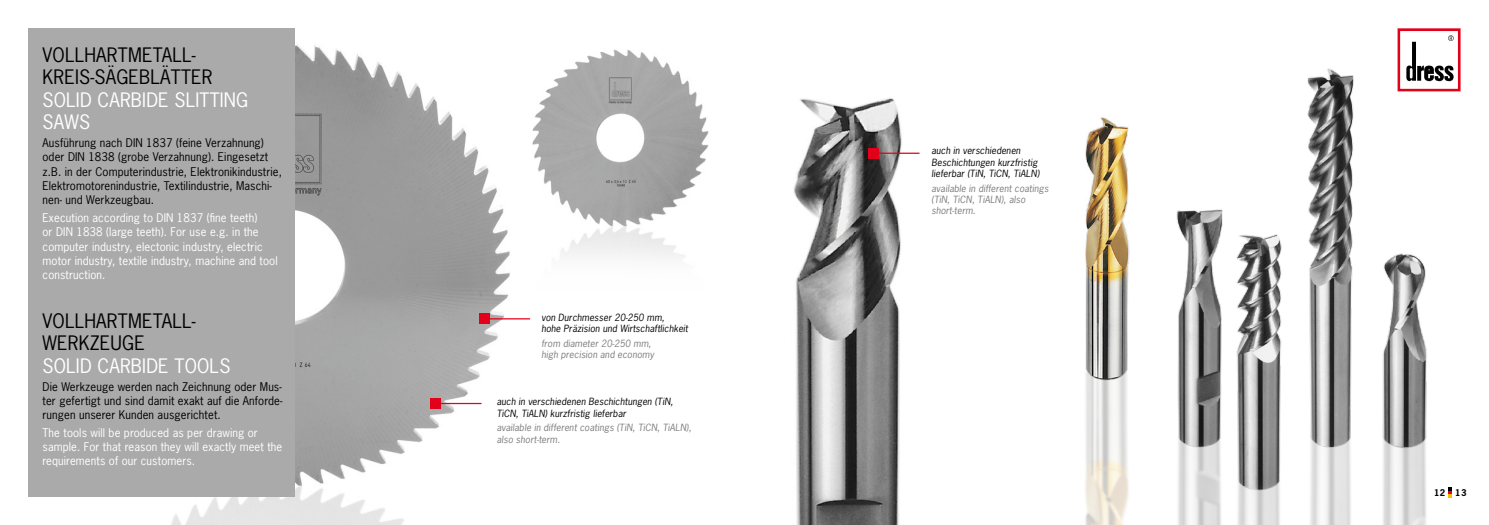
<style>
.page{position:relative;width:1489px;height:525px;background:#fff}
.page>*{position:absolute;margin:0;border:0;box-sizing:border-box;transform-origin:0 0}
.t1{font:18.75px/22.5px "News Gothic";letter-spacing:.01em;color:#000}
.t2{font:18.75px/22.5px "News Gothic";letter-spacing:.01em;color:#fff}
.t3{font:11.25px/14.2px "News Gothic";letter-spacing:.01em;color:#000}
.t4{font:11.25px/14.2px "News Gothic";letter-spacing:.01em;color:#fff}
.t5{font:italic 9.38px/11.2px "News Gothic";letter-spacing:.01em;color:#000}
.t6{font:italic 9.38px/11.2px "News Gothic";letter-spacing:.01em;color:#7b7c7e}
.t7{font:700 8.75px "News Gothic";color:#000}
</style>
<div class="page">
<img style="left:98px;top:44px;width:418px;height:480px">
<img style="left:532px;top:49px;width:177px;height:186px">
<div style="left:28px;top:28px;width:267px;height:468px;background:#aaa"></div>
<svg style="left:1397px;top:28px;width:63px;height:63px"></svg>
<div style="left:479px;top:313px;width:11px;height:11px;background:#e2001a"></div>
<hr style="left:488px;top:318px;width:42px;height:1px;background:#e2001a">
<svg style="left:1448px;top:487px;width:3px;height:10px"></svg>
<img style="left:1085px;top:117px;width:45px;height:407px">
<img style="left:1176px;top:209px;width:47px;height:315px">
<img style="left:1307px;top:68px;width:47px;height:456px">
<img style="left:1236px;top:234px;width:46px;height:290px">
<img style="left:1382px;top:41px;width:54px;height:483px">
<img style="left:793px;top:98px;width:109px;height:426px">
<div style="left:868px;top:148px;width:10px;height:10px;background:#e2001a"></div>
<hr style="left:877px;top:152px;width:42px;height:2px;background:#e2001a">
<div style="left:430px;top:398px;width:11px;height:10px;background:#e2001a"></div>
<hr style="left:440px;top:402px;width:41px;height:2px;background:#e2001a">
<h1 class="t1" style="left:43px;top:43px;width:160px">Vollhartmetall-<br>Kre is-sägeb lätter</h1>
<h1 class="t2" style="left:43px;top:88px;width:207px">Solid carbide slitting saws</h1>
<p class="t3" style="left:43px;top:135px;width:90px">Ausführung nach DIN</p>
<p class="t3" style="left:146px;top:135px;width:119px">1837 (feine Verzahnung)</p>
<p class="t3" style="left:43px;top:150px;width:32px">oder DIN</p>
<p class="t3" style="left:43px;top:150px;width:241px;text-indent:46px">1838 (grobe Verzahnung). Eingesetzt z.B. in der Computerindustrie, Elektronikindustrie, Elektromotorenindustrie, Textilindustrie, Maschi&shy;nen- und Werkzeugbau.</p>
<p class="t4" style="left:43px;top:210px;width:121px">Execution according to DIN</p>
<p class="t4" style="left:177px;top:210px;width:82px">1837 (fine teeth)</p>
<p class="t4" style="left:43px;top:224px;width:20px">or DIN</p>
<p class="t4" style="left:43px;top:224px;width:237px;text-indent:34px">1838 (large teeth). For use e.g. in the computer industry, electonic industry, electric motor industry, textile industry, machine and tool construction.</p>
<h1 class="t1" style="left:43px;top:308px;width:155px">Vollhartmetall&shy;wer</h1>
<h1 class="t1" style="left:79px;top:331px;width:65px">kzeuge</h1>
<h1 class="t2" style="left:43px;top:353px;width:187px">Solid carbide tools</h1>
<p class="t3" style="left:43px;top:378px;width:241px;text-align:justify">Die Werkzeuge werden nach Zeichnung oder Mus&shy;ter gefertigt und sind damit exakt auf die Anforde&shy;rungen unserer Kunden ausgerichtet.</p>
<p class="t4" style="left:43px;top:425px;width:241px">The tools will be produced as per drawing or sample. For that reason they will exactly meet the requirements of our customers.</p>
<p class="t5" style="left:541px;top:311px;width:148px">von Durchmesser 20-250 mm,<br>hohe Präzision und Wirtschaftlichkeit</p>
<p class="t6" style="left:541px;top:337px;width:114px">from diameter 20-250 mm, high precision and economy</p>
<p class="t5" style="left:496px;top:395px;width:178px">auch in verschiedenen Beschichtungen (TiN,<br>TiCN, TiALN) kurzfristig lieferbar</p>
<p class="t6" style="left:496px;top:421px;width:196px">available in different coatings (TiN, TiCN, TiALN), also short-term.</p>
<p class="t5" style="left:931px;top:145px;width:109px">auch in verschiedenen<br>Beschichtungen kurzfristig lieferbar (TiN, TiCN, TiALN)</p>
<p class="t6" style="left:931px;top:182px;width:119px">available in different coatings (TiN, TiCN, TiALN), also short-term.</p>
<p class="t7" style="left:1433px;top:487px;width:34px">12 13</p>
</div>
